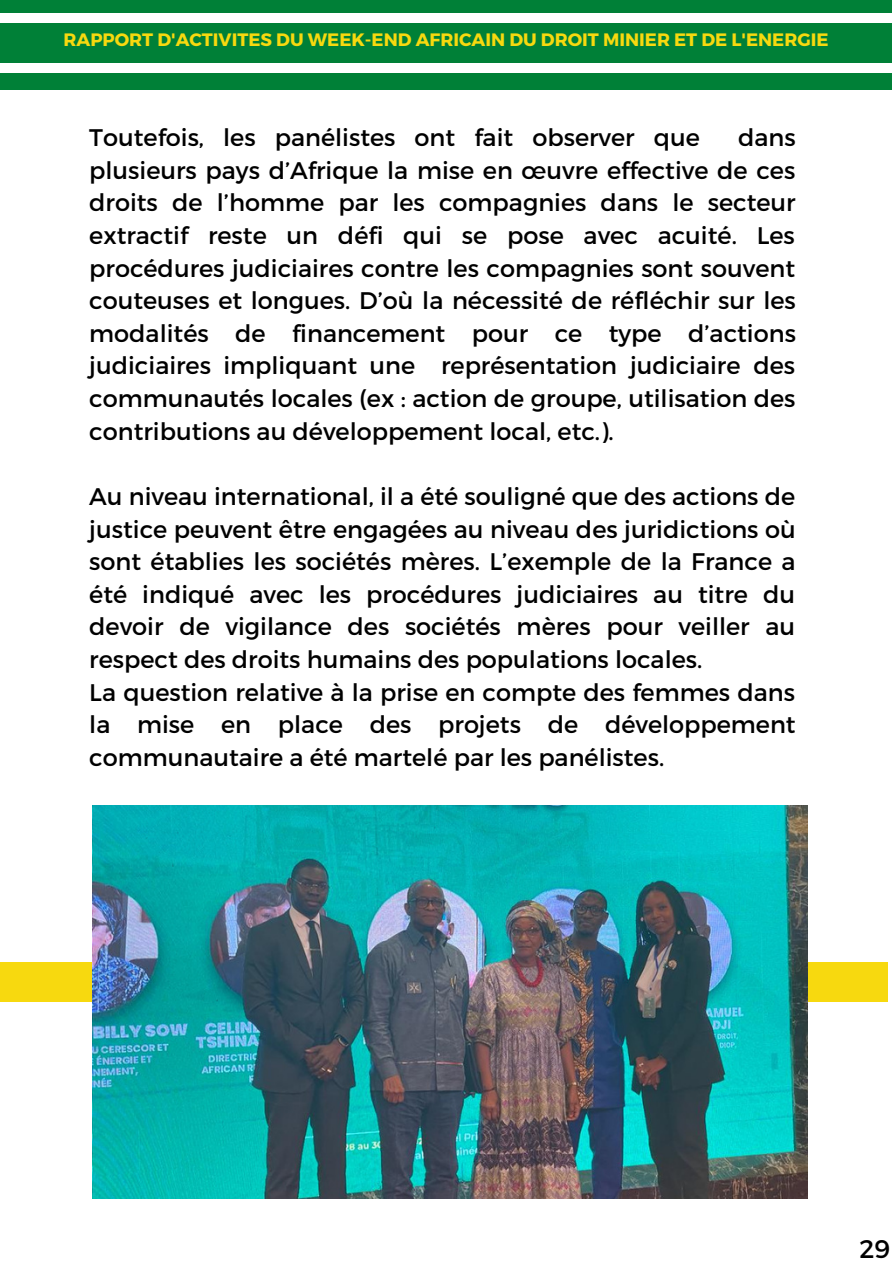
<style>
.page{position:relative;width:893px;height:1264px;background:#fff}
.page>*{position:absolute;margin:0;border:0;box-sizing:border-box;transform-origin:0 0}
.t1{font:25.5px "Montserrat";color:#000}
.t2{font:24px/32.5px "Montserrat";color:#000;text-align:justify}
.t3{font:700 18px "Montserrat";color:#f7d90f}
</style>
<div class="page">
<div style="left:0;top:0;width:891px;height:13px;background:#008037"></div>
<div style="left:0;top:23px;width:891px;height:40px;background:#008037"></div>
<div style="left:1px;top:73px;width:891px;height:17px;background:#008037"></div>
<div style="left:0;top:961px;width:888px;height:40px;background:#f7d90f"></div>
<img style="left:93px;top:805px;width:714px;height:393px">
<p class="t3" style="left:64px;top:28px;width:766px">RAPPORT D'ACTIVITES DU WEEK-END AFRICAIN DU DROIT MINIER ET DE L'ENERGIE</p>
<p class="t2" style="left:89px;top:120px;width:612px">Toutefois, les panélistes ont fait observer que</p>
<p class="t2" style="left:89px;top:120px;width:708px;text-indent:649px">dans plusieurs pays d’Afrique la mise en œuvre effective de ces droits de l’homme par les compagnies dans le secteur extractif reste un défi qui se pose avec acuité. Les procédures judiciaires contre les compagnies sont souvent couteuses et longues. D’où la nécessité de réfléchir sur les modalités de financement pour ce type d’actions judiciaires impliquant une représentation judiciaire des communautés locales (ex : action de groupe, utilisation des contributions au développement local, etc.).</p>
<p class="t2" style="left:89px;top:479px;width:708px">Au niveau international, il a été souligné que des actions de justice peuvent être engagées au niveau des juridictions où sont établies les sociétés mères. L’exemple de la France a été indiqué avec les procédures judiciaires au titre du devoir de vigilance des sociétés mères pour veiller au respect des droits humains des populations locales.</p>
<p class="t2" style="left:89px;top:674px;width:708px">La question relative à la prise en compte des femmes dans la mise en place des projets de développement communautaire a été martelé par les panélistes.</p>
<p class="t1" style="left:859px;top:1231px;width:32px">29</p>
</div>
